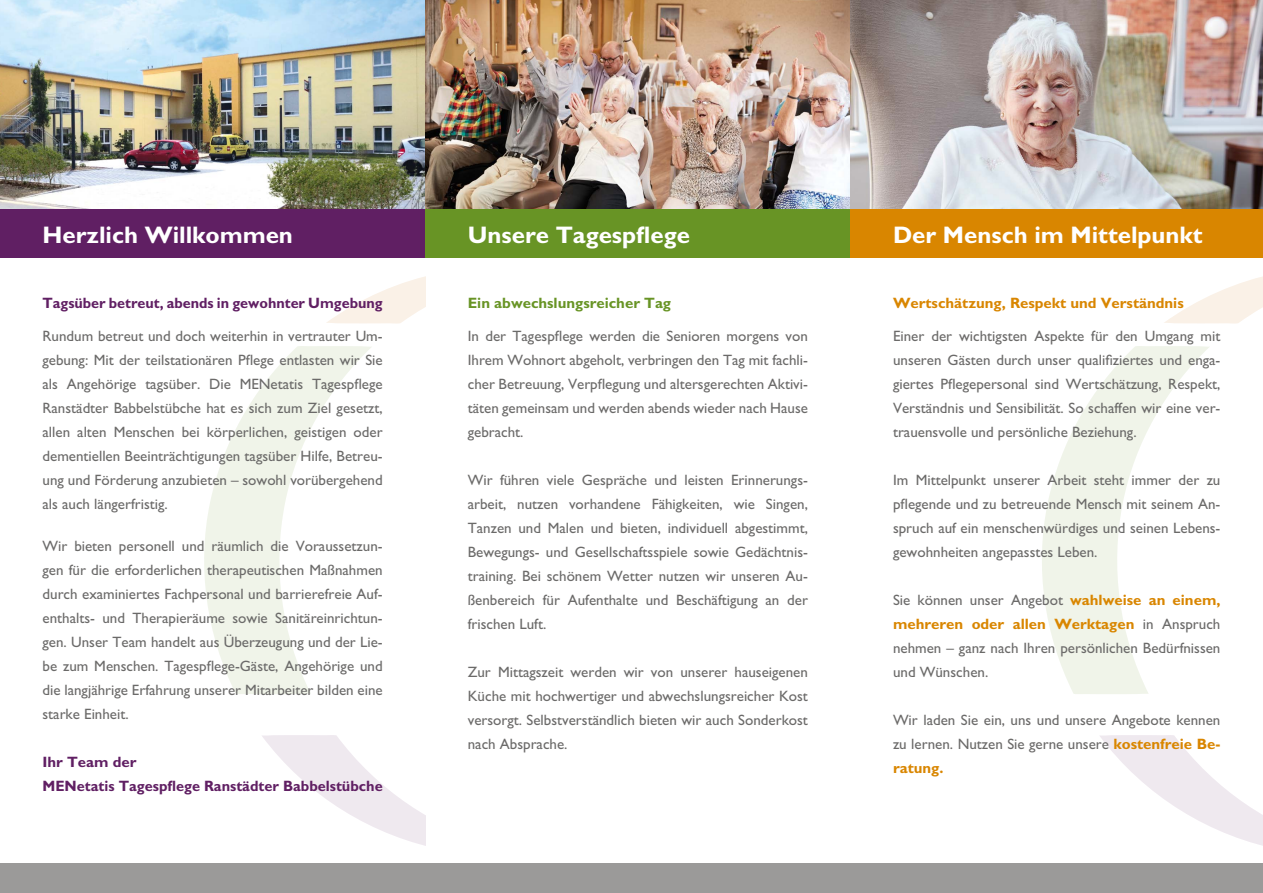
<style>
.page{position:relative;width:1263px;height:893px;background:#fff}
.page>*{position:absolute;margin:0;border:0;box-sizing:border-box;transform-origin:0 0}
.t1{font:700 24px "M Gill Sans";color:#fff}
.t2{font:15px/24px "M Gill Sans";color:#6b6a69;text-align:justify}
.t3{font:700 15px/24px "M Gill Sans";color:#601f63}
.t4{font:700 15px "M Gill Sans";color:#601f63;scale:.96 1}
.t5{font:700 15px "M Gill Sans";color:#d98600}
.t6{font:700 15px "M Gill Sans";color:#689425}
.s1{font-weight:700;color:#d98600}
</style>
<div class="page">
<img style="left:0;top:0;width:425px;height:209px">
<svg style="left:326px;top:277px;width:99px;height:47px"></svg>
<svg style="left:262px;top:735px;width:163px;height:111px"></svg>
<svg style="left:204px;top:346px;width:167px;height:348px"></svg>
<img style="left:425px;top:0;width:425px;height:209px">
<img style="left:850px;top:0;width:413px;height:209px">
<svg style="left:1164px;top:276px;width:99px;height:48px"></svg>
<svg style="left:1100px;top:735px;width:163px;height:111px"></svg>
<svg style="left:1042px;top:346px;width:167px;height:348px"></svg>
<div style="left:0;top:863px;width:1263px;height:30px;background:#9b9a99"></div>
<div style="left:0;top:209px;width:425px;height:49px;background:#601f63"></div>
<div style="left:425px;top:209px;width:425px;height:49px;background:#689425"></div>
<div style="left:850px;top:209px;width:413px;height:49px;background:#d98600"></div>
<h1 class="t1" style="left:43px;top:221px;width:252px">Herzlich Willkommen</h1>
<h1 class="t1" style="left:468px;top:221px;width:224px">Unsere Tagespflege</h1>
<h1 class="t1" style="left:893px;top:221px;width:311px">Der Mensch im Mittelpunkt</h1>
<p class="t4" style="left:43px;top:294px;width:356px">Tagsüber betreut, abends in gewohnter Umgebung</p>
<p class="t2" style="left:43px;top:324px;width:342px">Rundum betreut und doch weiterhin in vertrauter Um&shy;gebung: Mit der teilstationären Pflege entlasten wir Sie als Angehörige tagsüber. Die MENetatis Tagespflege Ranstädter Babbelstübche hat es sich zum Ziel gesetzt, allen alten Menschen bei körperlichen, geistigen oder dementiellen Beeinträchtigungen tagsüber Hilfe, Betreu&shy;ung und Förderung anzubieten – sowohl vorübergehend als auch längerfristig.</p>
<p class="t2" style="left:43px;top:534px;width:342px">Wir bieten personell und räumlich die Voraussetzun&shy;gen für die erforderlichen therapeutischen Maßnahmen durch examiniertes Fachpersonal und barrierefreie Auf&shy;enthalts- und Therapieräume sowie Sanitäreinrichtun&shy;gen. Unser Team handelt aus Überzeugung und der Lie&shy;be zum Menschen. Tagespflege-Gäste, Angehörige und die langjährige Erfahrung unserer Mitarbeiter bilden eine starke Einheit.</p>
<p class="t3" style="left:43px;top:750px;width:342px">Ihr Team der<br>MENetatis Tagespflege Ranstädter Babbelstübche</p>
<p class="t6" style="left:468px;top:294px;width:205px">Ein abwechslungsreicher Tag</p>
<p class="t2" style="left:468px;top:324px;width:342px">In der Tagespflege werden die Senioren morgens von Ihrem Wohnort abgeholt, verbringen den Tag mit fachli&shy;cher Betreuung, Verpflegung und altersgerechten Aktivi&shy;täten gemeinsam und werden abends wieder nach Hause gebracht.</p>
<p class="t2" style="left:468px;top:468px;width:342px">Wir führen viele Gespräche und leisten Erinnerungs&shy;arbeit, nutzen vorhandene Fähigkeiten, wie Singen, Tanzen und Malen und bieten, individuell abgestimmt, Bewegungs- und Gesellschaftsspiele sowie Gedächtnis&shy;training. Bei schönem Wetter nutzen wir unseren Au&shy;ßenbereich für Aufenthalte und Beschäftigung an der frischen Luft.</p>
<p class="t2" style="left:468px;top:660px;width:342px">Zur Mittagszeit werden wir von unserer hauseigenen Küche mit hochwertiger und abwechslungsreicher Kost versorgt. Selbstverständlich bieten wir auch Sonderkost nach Absprache.</p>
<p class="t5" style="left:893px;top:294px;width:292px">Wertschätzung, Respekt und Verständnis</p>
<p class="t2" style="left:893px;top:324px;width:329px">Einer der wichtigsten Aspekte für den Umgang mit unseren Gästen durch unser qualifiziertes und enga&shy;giertes Pflegepersonal sind Wertschätzung, Respekt, Verständnis und Sensibilität. So schaffen wir eine ver&shy;trauensvolle und persönliche Beziehung.</p>
<p class="t2" style="left:893px;top:468px;width:329px">Im Mittelpunkt unserer Arbeit steht immer der zu pflegende und zu betreuende Mensch mit seinem An&shy;spruch auf ein menschenwürdiges und seinen Lebens&shy;gewohnheiten angepasstes Leben.</p>
<p class="t2" style="left:893px;top:588px;width:329px">Sie können unser Angebot <span class="s1">wahlweise an einem, mehreren oder allen Werktagen</span> in Anspruch nehmen – ganz nach Ihren persönlichen Bedürfnissen und Wünschen.</p>
<p class="t2" style="left:893px;top:708px;width:329px">Wir laden Sie ein, uns und unsere Angebote kennen zu lernen. Nutzen Sie gerne unsere <span class="s1">kostenfreie Be&shy;ratung.</span></p>
</div>
